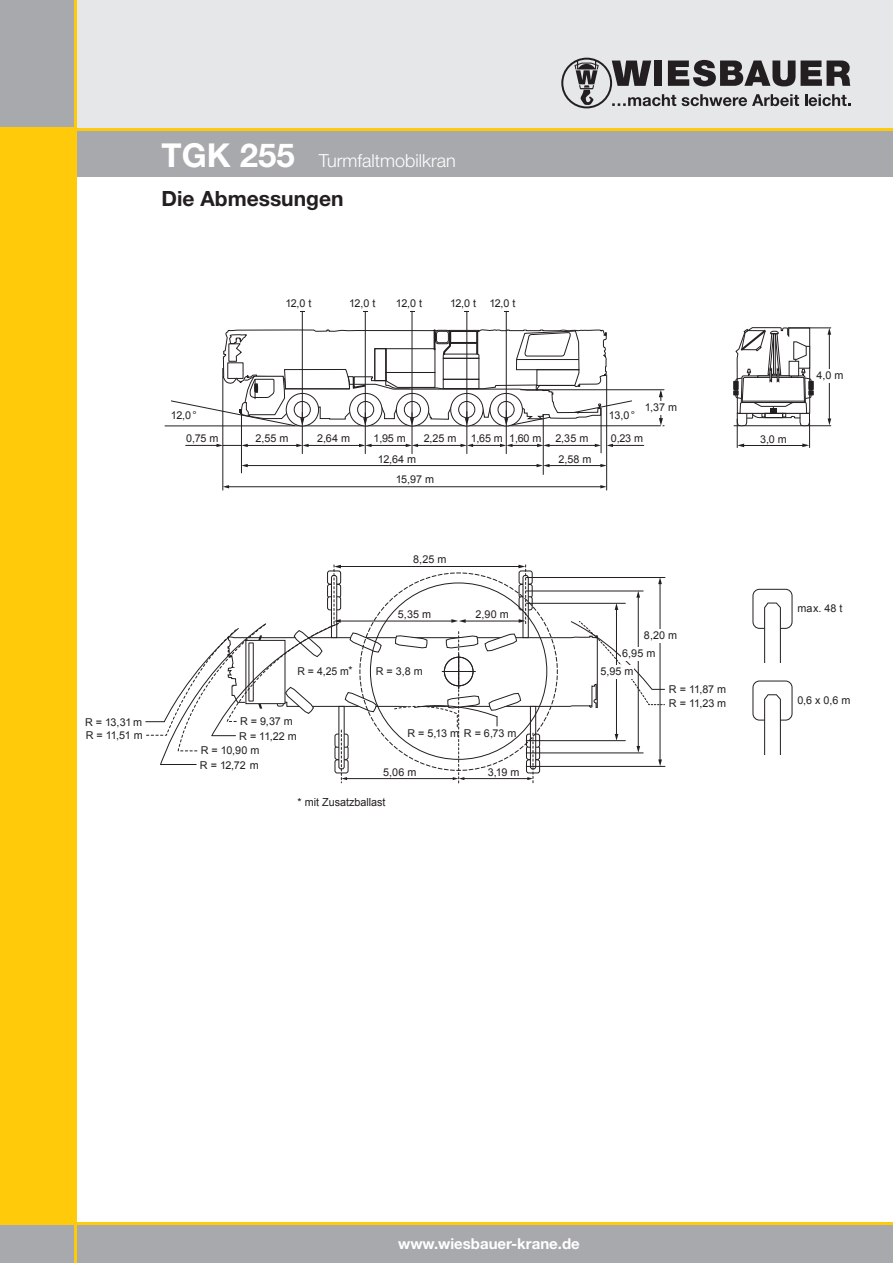
<style>
.page{position:relative;width:893px;height:1263px;background:#fff}
.page>*{position:absolute;margin:0;border:0;box-sizing:border-box;transform-origin:0 0}
.t1{font:700 21px "Helvetica Neue LT Std";color:#231f20}
.t2{font:300 18px "Helvetica Neue LT Pro";color:#fff}
.t3{font:700 15px "Helvetica Neue LT Std";color:#fff}
.t4{font:11.1px "Arial";color:#231f20}
.t5{font:10.8px "Arial";letter-spacing:-.015em;color:#231f20}
.s1{font-family:"Helvetica Neue LT Std";font-weight:700;font-size:33px}
</style>
<div class="page">
<div style="left:0;top:1223px;width:893px;height:40px;background:#a8a9ad"></div>
<div style="left:77px;top:128px;width:816px;height:49px;background:#a8a9ad"></div>
<div style="left:77px;top:0;width:816px;height:128px;background:#e6e7e9"></div>
<svg style="left:561px;top:58px;width:289px;height:50px"></svg>
<div style="left:0;top:0;width:74px;height:128px;background:#a8a9ad"></div>
<hr style="left:74px;top:0;width:3px;height:1263px;background:#feca0a">
<div style="left:0;top:128px;width:77px;height:1096px;background:#feca0a"></div>
<hr style="left:77px;top:128px;width:816px;height:3px;background:#feca0a">
<hr style="left:0;top:1223px;width:893px;height:2px;background:#feca0a">
<hr style="left:734px;top:425px;width:97px;height:1px;background:#231f20">
<hr style="left:247px;top:465px;width:291px;height:1px;background:#231f20">
<svg style="left:242px;top:464px;width:6px;height:3px"></svg>
<hr style="left:247px;top:445px;width:50px;height:1px;background:#231f20">
<hr style="left:307px;top:445px;width:53px;height:1px;background:#231f20">
<svg style="left:296px;top:444px;width:13px;height:3px"></svg>
<hr style="left:370px;top:445px;width:37px;height:1px;background:#231f20">
<svg style="left:359px;top:444px;width:13px;height:3px"></svg>
<hr style="left:548px;top:445px;width:48px;height:1px;background:#231f20">
<svg style="left:595px;top:444px;width:6px;height:3px"></svg>
<hr style="left:228px;top:486px;width:373px;height:1px;background:#231f20">
<svg style="left:224px;top:485px;width:5px;height:3px"></svg>
<svg style="left:600px;top:485px;width:6px;height:3px"></svg>
<hr style="left:417px;top:445px;width:45px;height:1px;background:#231f20">
<svg style="left:406px;top:444px;width:12px;height:3px"></svg>
<hr style="left:548px;top:465px;width:53px;height:1px;background:#231f20">
<svg style="left:600px;top:464px;width:6px;height:3px"></svg>
<svg style="left:537px;top:464px;width:12px;height:3px"></svg>
<hr style="left:165px;top:425px;width:495px;height:1px;background:#231f20">
<svg style="left:659px;top:390px;width:5px;height:36px"></svg>
<hr style="left:223px;top:368px;width:1px;height:122px;background:#231f20">
<hr style="left:241px;top:411px;width:1px;height:62px;background:#231f20">
<hr style="left:521px;top:389px;width:143px;height:1px;background:#231f20">
<hr style="left:543px;top:415px;width:1px;height:59px;background:#231f20">
<hr style="left:606px;top:375px;width:1px;height:115px;background:#231f20">
<hr style="left:302px;top:311px;width:1px;height:107px;background:#231f20">
<hr style="left:302px;top:412px;width:1px;height:42px;background:#231f20">
<hr style="left:365px;top:413px;width:1px;height:41px;background:#231f20">
<hr style="left:412px;top:413px;width:1px;height:41px;background:#231f20">
<hr style="left:365px;top:311px;width:1px;height:107px;background:#231f20">
<hr style="left:412px;top:311px;width:1px;height:107px;background:#231f20">
<hr style="left:467px;top:311px;width:1px;height:107px;background:#231f20">
<hr style="left:467px;top:411px;width:1px;height:43px;background:#231f20">
<hr style="left:506px;top:311px;width:1px;height:107px;background:#231f20">
<hr style="left:506px;top:411px;width:1px;height:43px;background:#231f20">
<hr style="left:788px;top:328px;width:43px;height:1px;background:#231f20">
<hr style="left:829px;top:333px;width:1px;height:86px;background:#231f20">
<svg style="left:827px;top:328px;width:4px;height:7px"></svg>
<svg style="left:828px;top:418px;width:3px;height:7px"></svg>
<svg style="left:171px;top:329px;width:461px;height:98px"></svg>
<hr style="left:601px;top:408px;width:1px;height:45px;background:#231f20">
<svg style="left:733px;top:327px;width:81px;height:121px"></svg>
<div style="left:765px;top:413px;width:18px;height:5px;border:1px solid #231f20"></div>
<div style="left:789px;top:361px;width:10px;height:15px;background:#fff"></div>
<div style="left:789px;top:361px;width:10px;height:15px;border:1px solid #231f20"></div>
<div style="left:641px;top:401px;width:39px;height:13px;background:#fff"></div>
<div style="left:816px;top:369px;width:28px;height:13px;background:#fff"></div>
<div style="left:753px;top:589px;width:39px;height:40px;border:1px solid #231f20;border-radius:7px"></div>
<svg style="left:764px;top:602px;width:17px;height:60px"></svg>
<div style="left:753px;top:681px;width:39px;height:39px;border:1px solid #231f20;border-radius:7px"></div>
<svg style="left:764px;top:694px;width:17px;height:60px"></svg>
<svg style="left:460px;top:444px;width:89px;height:3px"></svg>
<hr style="left:612px;top:445px;width:32px;height:1px;background:#231f20">
<svg style="left:607px;top:444px;width:6px;height:3px"></svg>
<hr style="left:186px;top:445px;width:32px;height:1px;background:#231f20">
<svg style="left:217px;top:444px;width:31px;height:3px"></svg>
<svg style="left:146px;top:565px;width:519px;height:218px"></svg>
<h2 class="t2" style="left:162px;top:149px;width:296px"><span class="s1">TGK 255</span> Turmfaltmobilkran</h2>
<h1 class="t1" style="left:162px;top:186px;width:183px">Die Abmessungen</h1>
<p class="t5" style="left:285px;top:296px;width:28px">12,0 t</p>
<p class="t5" style="left:349px;top:296px;width:28px">12,0 t</p>
<p class="t5" style="left:396px;top:296px;width:28px">12,0 t</p>
<p class="t5" style="left:450px;top:296px;width:67px">12,0 t 12,0 t</p>
<p class="t5" style="left:645px;top:400px;width:34px">1,37 m</p>
<p class="t5" style="left:171px;top:408px;width:27px">12,0°</p>
<p class="t5" style="left:609px;top:408px;width:28px">13,0°</p>
<p class="t5" style="left:378px;top:452px;width:40px">12,64 m</p>
<p class="t5" style="left:186px;top:432px;width:34px">0,75 m</p>
<p class="t5" style="left:374px;top:432px;width:34px">1,95 m</p>
<p class="t5" style="left:471px;top:432px;width:72px">1,65 m 1,60 m</p>
<p class="t5" style="left:611px;top:432px;width:34px">0,23 m</p>
<p class="t5" style="left:256px;top:432px;width:34px">2,55 m</p>
<p class="t5" style="left:317px;top:432px;width:34px">2,64 m</p>
<p class="t5" style="left:424px;top:432px;width:34px">2,25 m</p>
<p class="t5" style="left:555px;top:432px;width:34px">2,35 m</p>
<p class="t5" style="left:396px;top:472px;width:40px">15,97 m</p>
<p class="t5" style="left:559px;top:452px;width:34px">2,58 m</p>
<p class="t5" style="left:413px;top:553px;width:35px">8,25 m</p>
<p class="t5" style="left:398px;top:607px;width:35px">5,35 m</p>
<p class="t5" style="left:298px;top:664px;width:56px">R = 4,25 m*</p>
<p class="t5" style="left:376px;top:664px;width:49px">R = 3,8 m</p>
<p class="t5" style="left:476px;top:607px;width:35px">2,90 m</p>
<p class="t5" style="left:240px;top:714px;width:54px">R = 9,37 m</p>
<p class="t5" style="left:201px;top:743px;width:60px">R = 10,90 m</p>
<p class="t5" style="left:85px;top:715px;width:59px">R = 13,31 m</p>
<p class="t5" style="left:86px;top:728px;width:58px">R = 11,51 m</p>
<p class="t5" style="left:407px;top:726px;width:53px">R = 5,13 m</p>
<p class="t5" style="left:464px;top:726px;width:54px">R = 6,73 m</p>
<p class="t5" style="left:239px;top:729px;width:59px">R = 11,22 m</p>
<p class="t5" style="left:200px;top:758px;width:60px">R = 12,72 m</p>
<p class="t5" style="left:383px;top:765px;width:35px">5,06 m</p>
<p class="t5" style="left:488px;top:765px;width:33px">3,19 m</p>
<p class="t4" style="left:298px;top:795px;width:90px">* mit Zusatzballast</p>
<p class="t5" style="left:644px;top:628px;width:35px">8,20 m</p>
<p class="t5" style="left:622px;top:646px;width:35px">6,95 m</p>
<p class="t5" style="left:600px;top:664px;width:35px">5,95 m</p>
<p class="t5" style="left:669px;top:682px;width:59px">R = 11,87 m</p>
<p class="t5" style="left:669px;top:696px;width:59px">R = 11,23 m</p>
<p class="t5" style="left:760px;top:432px;width:28px">3,0 m</p>
<p class="t5" style="left:817px;top:368px;width:28px">4,0 m</p>
<p class="t5" style="left:797px;top:601px;width:47px">max. 48 t</p>
<p class="t5" style="left:797px;top:693px;width:55px">0,6 x 0,6 m</p>
<h3 class="t3" style="left:398px;top:1234px;width:183px">www.wiesbauer-krane.de</h3>
</div>
